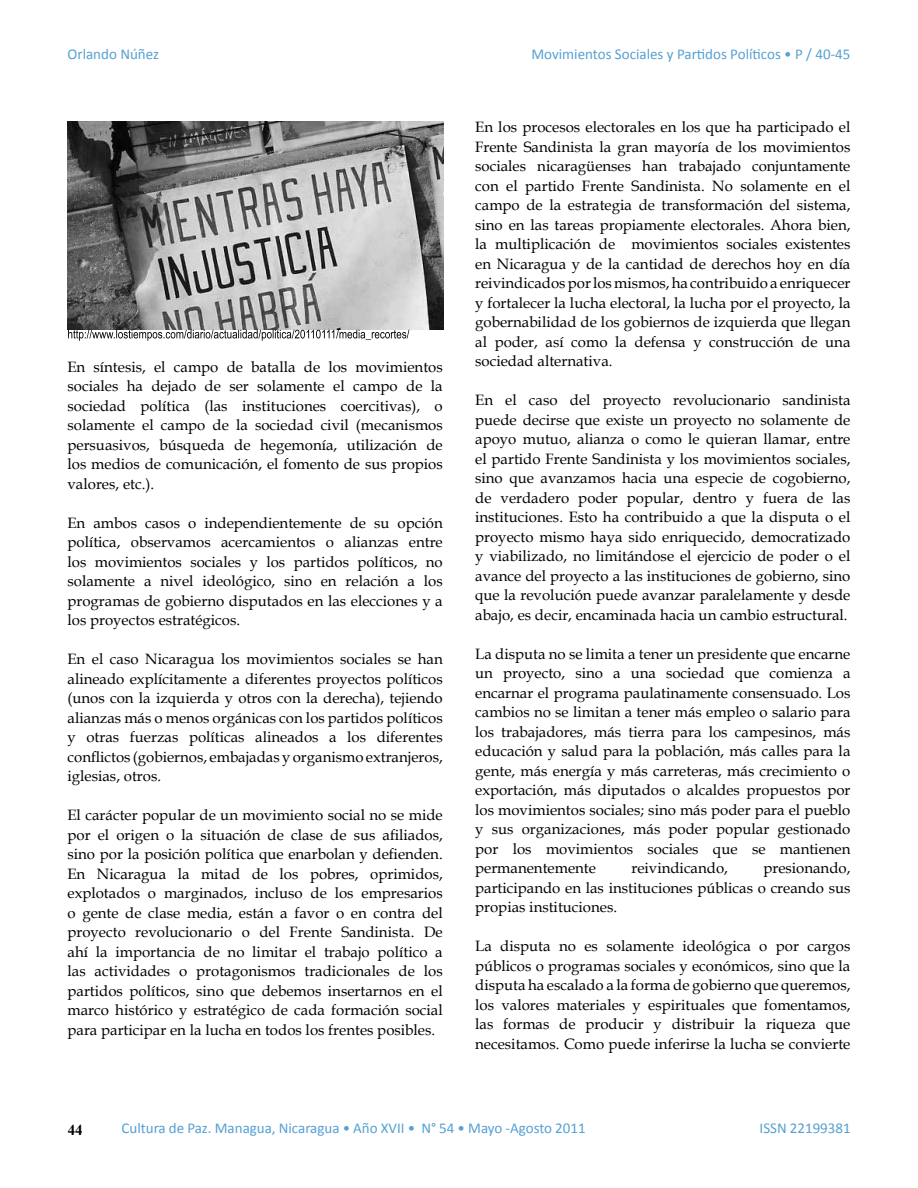
<style>
.page{position:relative;width:918px;height:1188px;background:#fff}
.page>*{position:absolute;margin:0;border:0;box-sizing:border-box;transform-origin:0 0}
.t1{font:15px/19.5px "Book Antiqua";color:#000;text-align:justify}
.t2{font:15px "Calibri";color:#56a0d3}
.t3{font:700 15px "Times New Roman";color:#000}
</style>
<div class="page">
<img style="left:67px;top:122px;width:376px;height:207px">
<svg style="left:68px;top:330px;width:341px;height:11px"></svg>
<p class="t2" style="left:68px;top:44px;width:93px">Orlando Núñez</p>
<p class="t1" style="left:68px;top:356px;width:377px">En síntesis, el campo de batalla de los movimientos sociales ha dejado de ser solamente el campo de la sociedad política (las instituciones coercitivas), o solamente el campo de la sociedad civil (mecanismos persuasivos, búsqueda de hegemonía, utilización de los medios de comunicación, el fomento de sus propios valores, etc.).</p>
<p class="t1" style="left:68px;top:512px;width:377px">En ambos casos o independientemente de su opción política, observamos acercamientos o alianzas entre los movimientos sociales y los partidos políticos, no solamente a nivel ideológico, sino en relación a los programas de gobierno disputados en las elecciones y a los proyectos estratégicos.</p>
<p class="t1" style="left:68px;top:649px;width:377px">En el caso Nicaragua los movimientos sociales se han alineado explícitamente a diferentes proyectos políticos (unos con la izquierda y otros con la derecha), tejiendo alianzas más o menos orgánicas con los partidos políticos y otras fuerzas políticas alineados a los diferentes conflictos (gobiernos, embajadas y organismo extranjeros, iglesias, otros.</p>
<p class="t1" style="left:68px;top:805px;width:377px">El carácter popular de un movimiento social no se mide por el origen o la situación de clase de sus afiliados, sino por la posición política que enarbolan y defienden.<br>En Nicaragua la mitad de los pobres, oprimidos, explotados o marginados, incluso de los empresarios o gente de clase media, están a favor o en contra del proyecto revolucionario o del Frente Sandinista. De ahí la importancia de no limitar el trabajo político a las actividades o protagonismos tradicionales de los partidos políticos, sino que debemos insertarnos en el marco histórico y estratégico de cada formación social para participar en la lucha en todos los frentes posibles.</p>
<p class="t2" style="left:531px;top:44px;width:321px">Movimientos Sociales y Partidos Políticos • P / 40-45</p>
<p class="t1" style="left:475px;top:117px;width:377px">En los procesos electorales en los que ha participado el Frente Sandinista la gran mayoría de los movimientos sociales nicaragüenses han trabajado conjuntamente con el partido Frente Sandinista. No solamente en el campo de la estrategia de transformación del sistema, sino en las tareas propiamente electorales. Ahora bien, la multiplicación de movimientos sociales existentes en Nicaragua y de la cantidad de derechos hoy en día reivindicados por los mismos, ha contribuido a enriquecer y fortalecer la lucha electoral, la lucha por el proyecto, la gobernabilidad de los gobiernos de izquierda que llegan al poder, así como la defensa y construcción de una sociedad alternativa.</p>
<p class="t1" style="left:475px;top:390px;width:377px">En el caso del proyecto revolucionario sandinista puede decirse que existe un proyecto no solamente de apoyo mutuo, alianza o como le quieran llamar, entre el partido Frente Sandinista y los movimientos sociales, sino que avanzamos hacia una especie de cogobierno, de verdadero poder popular, dentro y fuera de las instituciones. Esto ha contribuido a que la disputa o el proyecto mismo haya sido enriquecido, democratizado y viabilizado, no limitándose el ejercicio de poder o el avance del proyecto a las instituciones de gobierno, sino que la revolución puede avanzar paralelamente y desde abajo, es decir, encaminada hacia un cambio estructural.</p>
<p class="t1" style="left:475px;top:644px;width:377px">La disputa no se limita a tener un presidente que encarne un proyecto, sino a una sociedad que comienza a encarnar el programa paulatinamente consensuado. Los cambios no se limitan a tener más empleo o salario para los trabajadores, más tierra para los campesinos, más educación y salud para la población, más calles para la gente, más energía y más carreteras, más crecimiento o exportación, más diputados o alcaldes propuestos por los movimientos sociales; sino más poder para el pueblo y sus organizaciones, más poder popular gestionado por los movimientos sociales que se mantienen permanentemente</p>
<p class="t1" style="left:475px;top:858px;width:377px;text-indent:288px">presionando, participando en las instituciones públicas o creando sus propias instituciones.</p>
<p class="t1" style="left:475px;top:936px;width:377px">La disputa no es solamente ideológica o por cargos públicos o programas sociales y económicos, sino que la disputa ha escalado a la forma de gobierno que queremos, los valores materiales y espirituales que fomentamos, las formas de producir y distribuir la riqueza que necesitamos. Como puede inferirse la lucha se convierte</p>
<p class="t1" style="left:631px;top:858px;width:98px">reivindicando,</p>
<p class="t3" style="left:68px;top:1120px;width:16px">44</p>
<p class="t2" style="left:122px;top:1118px;width:466px">Cultura de Paz. Managua, Nicaragua • Año XVII • N° 54 • Mayo -Agosto 2011</p>
<p class="t2" style="left:760px;top:1118px;width:93px">ISSN 22199381</p>
</div>
